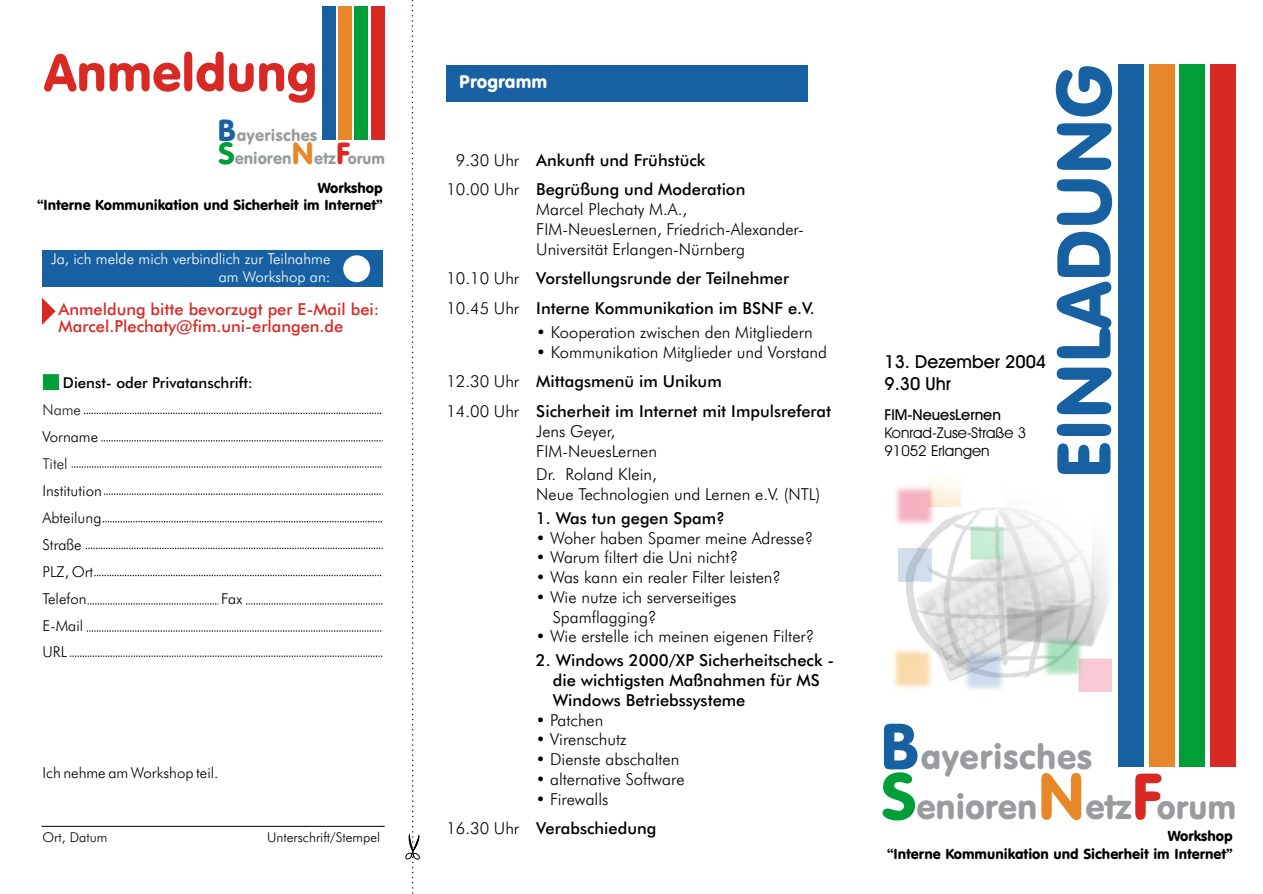
<style>
.page{position:relative;width:1263px;height:894px;background:#fff}
.page>*{position:absolute;margin:0;border:0;box-sizing:border-box;transform-origin:0 0}
.t1{font:74.85px "VAG Rounded BT";color:#1761a3}
.t2{font:51.75px "VAG Rounded BT";color:#d92924}
.t3{font:34.2px "VAG Rounded BT";color:#999c9e}
.t4{font:34.2px "VAG Rounded BT";letter-spacing:.025em;color:#999c9e}
.t5{font:32.85px "VAG Rounded BT";color:#999c9e}
.t6{font:18px/21.6px "Avant Garde Md BT";color:#000}
.t7{font:18px "VAG Rounded BT";color:#fff}
.t8{font:16.5px/19.8px "Futura Lt BT";color:#000}
.t9{font:16.5px/29.7px "Futura Md BT";color:#000}
.t10{font:16.5px/17.9px "Futura Md BT";color:#d92924}
.t11{font:16.05px "VAG Rounded BT";color:#999c9e}
.t12{font:16.05px "VAG Rounded BT";letter-spacing:.025em;color:#999c9e}
.t13{font:15.45px "VAG Rounded BT";color:#999c9e}
.t14{font:15px/27px "Futura Lt BT";color:#000}
.t15{font:15px/18px "Futura Lt BT";color:#fff;text-align:right}
.t16{font:15px/18px "Avant Garde Bk BT";color:#000}
.t17{font:15px "Futura Md BT";color:#000}
.t18{font:15px "Avant Garde Md BT";color:#000}
.t19{font:15px "Futura Lt BT";color:#1f1a17}
.t20{font:14.25px/17.4px "VAG Rounded BT";color:#000;text-align:right}
.t21{font:13.5px "Futura Lt BT";color:#000}
.s1{font-size:30.15px;color:#1761a3}
.s2{font-size:30.15px;color:#009e38}
.s3{font-size:30.15px;color:#e88729}
.s4{font-size:30.15px;color:#d92924}
.s5{font-family:"Futura Lt BT"}
.s6{font-family:"Avant Garde Bk BT"}
.s7{font-size:64.2px;color:#1761a3}
.s8{font-size:64.2px;color:#009e38}
.s9{font-size:64.2px;color:#e88729}
.s10{font-size:64.2px;color:#d92924}
</style>
<div class="page">
<img style="left:906px;top:546px;width:14px;height:77px">
<img style="left:899px;top:548px;width:21px;height:33px">
<img style="left:914px;top:550px;width:161px;height:131px">
<img style="left:962px;top:674px;width:45px;height:15px">
<img style="left:893px;top:647px;width:43px;height:42px">
<img style="left:920px;top:479px;width:192px;height:195px">
<img style="left:1079px;top:658px;width:32px;height:33px">
<img style="left:895px;top:483px;width:43px;height:45px">
<div style="left:1149px;top:64px;width:25px;height:702px;background:#e88729"></div>
<div style="left:1210px;top:64px;width:25px;height:702px;background:#d92924"></div>
<div style="left:1118px;top:64px;width:26px;height:702px;background:#1761a3"></div>
<div style="left:1179px;top:64px;width:26px;height:702px;background:#009e38"></div>
<div style="left:43px;top:250px;width:340px;height:37px;background:#1761a3"></div>
<svg style="left:405px;top:0;width:15px;height:894px"></svg>
<div style="left:343px;top:255px;width:27px;height:27px;background:#fff;border-radius:50%"></div>
<hr style="left:41px;top:826px;width:344px;height:1px;background:#000">
<div style="left:43px;top:375px;width:16px;height:15px;background:#009e38;border:1px solid #009e38"></div>
<svg style="left:94px;top:575px;width:289px;height:1px"></svg>
<svg style="left:87px;top:630px;width:296px;height:2px"></svg>
<svg style="left:70px;top:656px;width:313px;height:1px"></svg>
<svg style="left:88px;top:603px;width:130px;height:2px"></svg>
<svg style="left:246px;top:603px;width:137px;height:2px"></svg>
<svg style="left:101px;top:440px;width:282px;height:1px"></svg>
<svg style="left:84px;top:413px;width:299px;height:1px"></svg>
<svg style="left:72px;top:466px;width:310px;height:2px"></svg>
<svg style="left:104px;top:494px;width:279px;height:1px"></svg>
<svg style="left:103px;top:521px;width:279px;height:1px"></svg>
<svg style="left:86px;top:548px;width:297px;height:1px"></svg>
<svg style="left:42px;top:299px;width:13px;height:25px"></svg>
<div style="left:338px;top:6px;width:14px;height:134px;background:#e88729"></div>
<div style="left:371px;top:6px;width:13px;height:134px;background:#d92924"></div>
<div style="left:322px;top:6px;width:13px;height:134px;background:#1761a3"></div>
<div style="left:354px;top:6px;width:14px;height:134px;background:#009e38"></div>
<div style="left:446px;top:65px;width:362px;height:36px;background:#1761a3"></div>
<h2 class="t2" style="left:44px;top:52px;width:275px">Anmeldung</h2>
<p class="t12" style="left:218px;top:128px;width:101px"><span class="s1">B</span>ayerisches</p>
<p class="t11" style="left:218px;top:152px;width:134px"><span class="s2">S</span>enioren<span class="s3">N</span>etz<span class="s4">F</span></p>
<p class="t13" style="left:348px;top:152px;width:39px">orum</p>
<p class="t20" style="left:37px;top:180px;width:347px">Workshop<br>“Interne Kommunikation und Sicherheit im Internet”</p>
<p class="t15" style="left:51px;top:251px;width:281px">Ja, ich melde mich verbindlich zur Teilnahme am Workshop an:</p>
<p class="t10" style="left:59px;top:301px;width:322px">Anmeldung bitte bevorzugt per E-Mail bei:<br>Marcel.Plechaty@fim.uni-erlangen.de</p>
<p class="t17" style="left:63px;top:376px;width:191px">Dienst- oder Privatanschrift:</p>
<p class="t19" style="left:43px;top:403px;width:40px">Name</p>
<p class="t14" style="left:43px;top:424px;width:57px">Vorname</p>
<p class="t19" style="left:43px;top:457px;width:27px">Titel</p>
<p class="t14" style="left:43px;top:478px;width:61px">Institution<br>Abteilung<br>Straße<br>PLZ, Ort<br>Telefon</p>
<p class="t14" style="left:43px;top:613px;width:42px">E-Mail<br>URL</p>
<p class="t14" style="left:221px;top:586px;width:23px">Fax</p>
<p class="t14" style="left:43px;top:761px;width:178px">Ich nehme am Workshop teil.</p>
<p class="t21" style="left:43px;top:831px;width:67px">Ort, Datum</p>
<p class="t21" style="left:267px;top:831px;width:115px">Unterschrift/Stempel</p>
<p class="t7" style="left:459px;top:74px;width:90px">Programm</p>
<p class="t9" style="left:446px;top:147px;width:300px;text-indent:10px"><span class="s5">9.30 Uhr</span> Ankunft und Frühstück<br><span class="s5">10.00 Uhr</span> Begrüßung und Moderation</p>
<p class="t8" style="left:536px;top:201px;width:269px">Marcel Plechaty M.A.,<br>FIM-NeuesLernen, Friedrich-Alexander-<br>Universität Erlangen-Nürnberg</p>
<p class="t9" style="left:446px;top:265px;width:370px"><span class="s5">10.10 Uhr</span> Vorstellungsrunde der Teilnehmer<br><span class="s5">10.45 Uhr</span> Interne Kommunikation im BSNF e.V.</p>
<p class="t8" style="left:536px;top:324px;width:278px"><span class="s6">•</span> Kooperation zwischen den Mitgliedern</p>
<p class="t8" style="left:536px;top:343px;width:292px"><span class="s6">•</span> Kommunikation Mitglieder und Vorstand</p>
<p class="t9" style="left:446px;top:368px;width:386px"><span class="s5">12.30 Uhr</span> Mittagsmenü im Unikum<br><span class="s5">14.00 Uhr</span> Sicherheit im Internet mit Impulsreferat</p>
<p class="t8" style="left:536px;top:423px;width:122px">Jens Geyer,<br>FIM-NeuesLernen</p>
<p class="t8" style="left:536px;top:466px;width:285px">Dr. Roland Klein,<br>Neue Technologien und Lernen e.V. (NTL)</p>
<p class="t9" style="left:536px;top:505px;width:191px">1. Was tun gegen Spam?</p>
<p class="t8" style="left:536px;top:529px;width:279px"><span class="s6">•</span> Woher haben Spamer meine Adresse?</p>
<p class="t8" style="left:536px;top:549px;width:204px"><span class="s6">•</span> Warum filtert die Uni nicht?</p>
<p class="t8" style="left:536px;top:569px;width:247px"><span class="s6">•</span> Was kann ein realer Filter leisten?</p>
<p class="t8" style="left:553px;top:589px;width:185px;text-indent:-17px"><span class="s6">•</span> Wie nutze ich serverseitiges<br>Spamflagging?</p>
<p class="t8" style="left:536px;top:628px;width:280px"><span class="s6">•</span> Wie erstelle ich meinen eigenen Filter?</p>
<p class="t9" style="left:553px;top:652px;width:283px;line-height:19.8px;text-indent:-17px">2. Windows 2000/XP Sicherheitscheck - die wichtigsten Maßnahmen für MS<br>Windows Betriebssysteme</p>
<p class="t8" style="left:536px;top:711px;width:69px"><span class="s6">•</span> Patchen</p>
<p class="t8" style="left:536px;top:731px;width:92px"><span class="s6">•</span> Virenschutz</p>
<p class="t8" style="left:536px;top:751px;width:145px"><span class="s6">•</span> Dienste abschalten</p>
<p class="t8" style="left:536px;top:771px;width:150px"><span class="s6">•</span> alternative Software</p>
<p class="t8" style="left:536px;top:790px;width:74px"><span class="s6">•</span> Firewalls</p>
<p class="t9" style="left:446px;top:815px;width:211px"><span class="s5">16.30 Uhr</span> Verabschiedung</p>
<p class="t6" style="left:884px;top:352px;width:163px">13. Dezember 2004<br>9.30 Uhr</p>
<p class="t18" style="left:884px;top:409px;width:118px">FIM-NeuesLernen</p>
<p class="t16" style="left:884px;top:426px;width:143px">Konrad-Zuse-Straße 3<br>91052 Erlangen</p>
<h1 class="t1" style="left:1054px;top:479px;width:416px;rotate:-90deg">EINLADUNG</h1>
<h3 class="t4" style="left:880px;top:743px;width:214px"><span class="s7">B</span>ayerisches</h3>
<h3 class="t3" style="left:881px;top:793px;width:283px"><span class="s8">S</span>enioren<span class="s9">N</span>etz<span class="s10">F</span></h3>
<h3 class="t5" style="left:1157px;top:794px;width:81px">orum</h3>
<p class="t20" style="left:887px;top:829px;width:347px">Workshop<br>“Interne Kommunikation und Sicherheit im Internet”</p>
</div>
